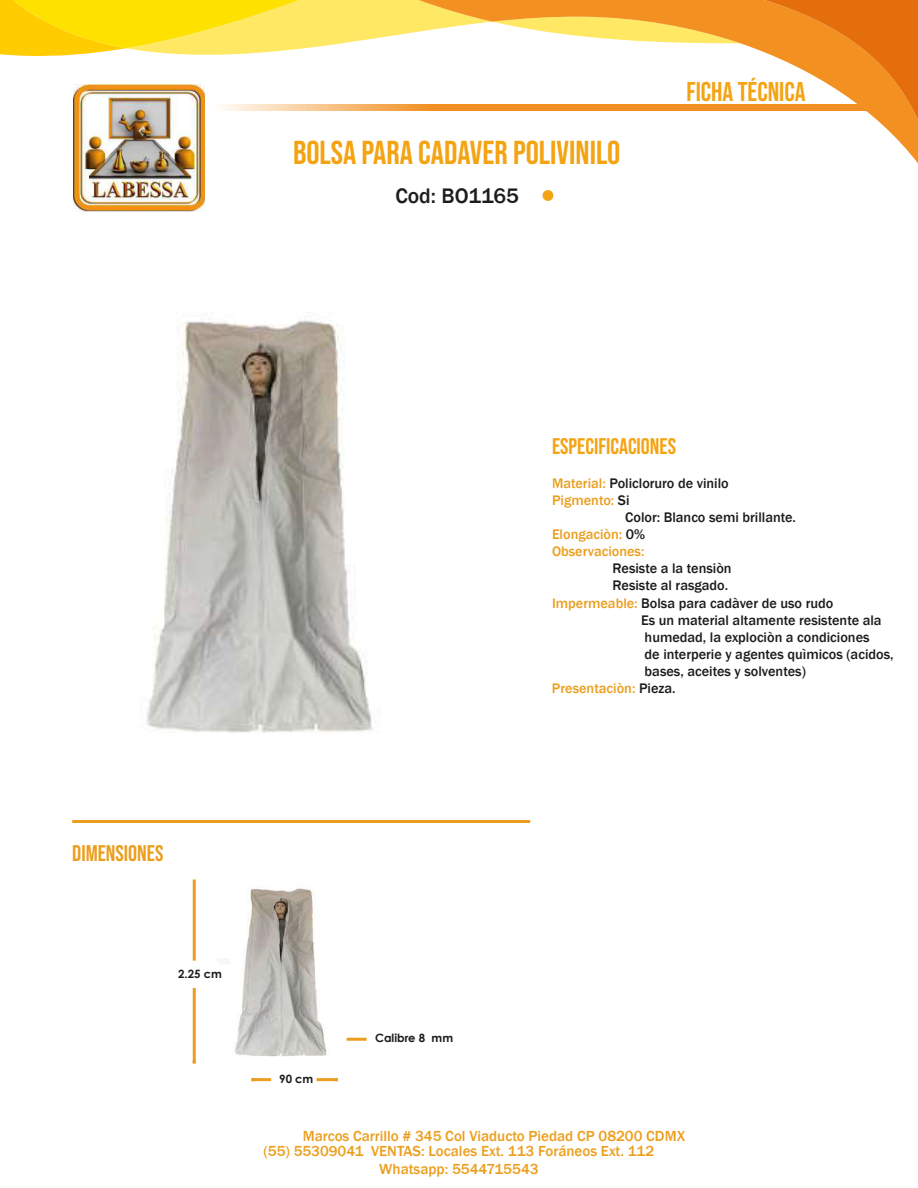
<style>
.page{position:relative;width:918px;height:1188px;background:#fff}
.page>*{position:absolute;margin:0;border:0;box-sizing:border-box;transform-origin:0 0}
.t1{font:33px "Bebas Neue";color:#f4a312}
.t2{font:27px "Bebas Neue";color:#f4a312}
.t3{font:22.5px "Bebas Neue";color:#f4a312}
.t4{font:22.5px "Bebas Neue";color:#eb9e1e}
.t5{font:500 21.6px "Franklin Gothic";color:#1c1c1a}
.t6{font:500 15px/14.7px "Franklin Gothic";color:#ec9f1e}
.t7{font:500 14.25px "Franklin Gothic";color:#1c1c1a}
.t8{font:500 14.25px "Franklin Gothic";color:#eb9e1e}
.t9{font:700 11.4px "Century Gothic";color:#1c1c1a}
.s1{color:#eb9e1e}
.s2{color:#1c1c1a}
</style>
<div class="page">
<img style="left:192px;top:881px;width:175px;height:182px">
<svg style="left:224px;top:105px;width:195px;height:6px"></svg>
<div style="left:543px;top:190px;width:10px;height:11px;background:#f4a312;border-radius:50%"></div>
<hr style="left:193px;top:879px;width:3px;height:82px;background:#eb9e1e">
<hr style="left:193px;top:988px;width:3px;height:74px;background:#eb9e1e">
<hr style="left:253px;top:1078px;width:18px;height:3px;background:#eb9e1e">
<hr style="left:317px;top:1078px;width:20px;height:3px;background:#eb9e1e">
<svg style="left:216px;top:958px;width:14px;height:6px"></svg>
<img style="left:73px;top:85px;width:132px;height:126px">
<hr style="left:72px;top:820px;width:458px;height:3px;background:#eb9e1e">
<hr style="left:347px;top:1038px;width:20px;height:3px;background:#eb9e1e">
<img style="left:147px;top:312px;width:225px;height:421px">
<svg style="left:419px;top:0;width:499px;height:163px"></svg>
<svg style="left:764px;top:0;width:154px;height:120px"></svg>
<svg style="left:0;top:0;width:740px;height:60px"></svg>
<h1 class="t1" style="left:293px;top:134px;width:329px">BOLSA PARA CADAVER POLIVINILO</h1>
<h3 class="t5" style="left:395px;top:182px;width:125px">Cod: BO1165</h3>
<h2 class="t2" style="left:686px;top:76px;width:121px">FICHA TÉCNICA</h2>
<h3 class="t3" style="left:552px;top:433px;width:126px">ESPECIFICACIONES</h3>
<p class="t7" style="left:552px;top:474px;width:178px"><span class="s1">Material:</span> Policloruro de vinilo</p>
<p class="t8" style="left:552px;top:491px;width:79px">Pigmento: <span class="s2">Si</span></p>
<p class="t7" style="left:625px;top:508px;width:172px">Color: Blanco semi brillante.</p>
<p class="t8" style="left:552px;top:526px;width:95px">Elongaciòn: <span class="s2">0%</span></p>
<p class="t8" style="left:552px;top:543px;width:94px">Observaciones:</p>
<p class="t7" style="left:613px;top:560px;width:121px">Resiste a la tensiòn</p>
<p class="t7" style="left:613px;top:577px;width:117px">Resiste al rasgado.</p>
<p class="t7" style="left:552px;top:594px;width:283px"><span class="s1">Impermeable:</span> Bolsa para cadàver de uso rudo</p>
<p class="t7" style="left:641px;top:611px;width:242px">Es un material altamente resistente ala</p>
<p class="t7" style="left:645px;top:628px;width:226px">humedad, la explociòn a condiciones</p>
<p class="t7" style="left:645px;top:645px;width:250px">de interperie y agentes quìmicos (acidos,</p>
<p class="t7" style="left:645px;top:662px;width:163px">bases, aceites y solventes)</p>
<p class="t8" style="left:552px;top:679px;width:125px">Presentaciòn: <span class="s2">Pieza.</span></p>
<h3 class="t4" style="left:72px;top:841px;width:93px">DIMENSIONES</h3>
<p class="t9" style="left:178px;top:966px;width:45px">2.25 cm</p>
<p class="t9" style="left:279px;top:1070px;width:36px">90 cm</p>
<p class="t9" style="left:375px;top:1029px;width:79px">Calibre 8 mm</p>
<p class="t6" style="left:264px;top:1129px;width:423px;text-indent:39px">Marcos Carrillo # 345 Col Viaducto Piedad CP 08200 CDMX (55) 55309041 VENTAS: Locales Ext. 113 Foráneos Ext. 112</p>
<p class="t6" style="left:379px;top:1162px;width:161px">Whatsapp: 5544715543</p>
</div>
